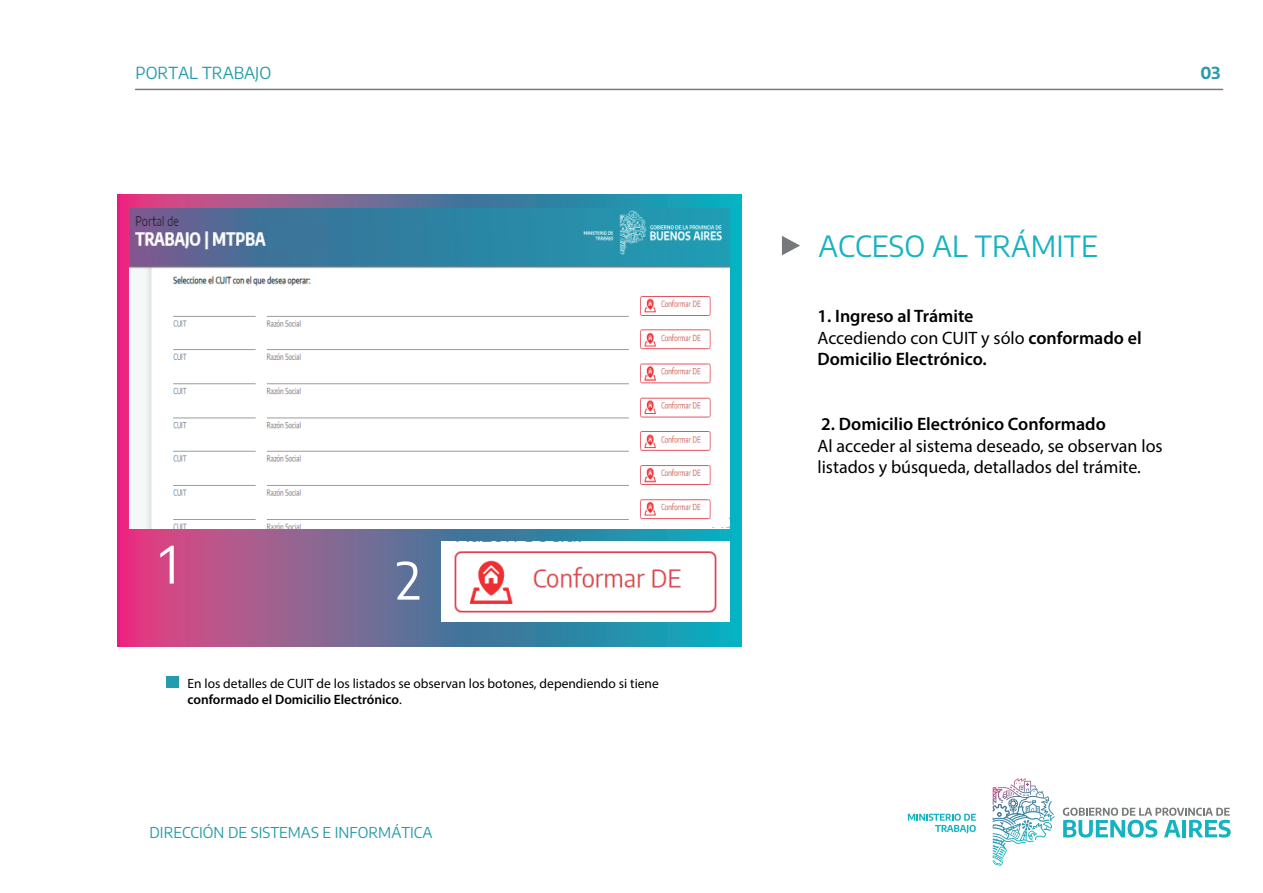
<style>
.page{position:relative;width:1263px;height:893px;background:#fff}
.page>*{position:absolute;margin:0;border:0;box-sizing:border-box;transform-origin:0 0}
.t1{font:51px "Encode Sans";color:#fff}
.t2{font:29.1px "Encode Sans";letter-spacing:.005em;color:#16b3c3}
.t3{font:600 18px/21.6px "Myriad Pro";color:#000}
.t4{font:18px/21.6px "Myriad Pro";color:#000}
.t5{font:16.5px "Encode Sans";color:#269cab}
.t6{font:700 16.5px "Encode Sans";color:#269cab}
.t7{font:14.85px "Encode Sans";color:#269cab}
.t8{font:13.5px/16.2px "Myriad Pro";color:#000}
.s1{font-weight:400}
.s2{font-weight:600}
</style>
<div class="page">
<hr style="left:136px;top:89px;width:1086px;height:1px;background:#797c7e">
<svg style="left:1063px;top:808px;width:168px;height:30px"></svg>
<svg style="left:908px;top:814px;width:68px;height:19px"></svg>
<svg style="left:998px;top:778px;width:39px;height:22px"></svg>
<svg style="left:782px;top:236px;width:18px;height:19px"></svg>
<svg style="left:117px;top:194px;width:624px;height:452px;background:#7f6d99"></svg>
<div style="left:167px;top:676px;width:12px;height:12px;background:#249cad"></div>
<img style="left:442px;top:541px;width:287px;height:80px">
<img style="left:130px;top:209px;width:599px;height:319px">
<div style="left:268px;top:225px;width:60px;height:25px;background:#3b759a"></div>
<div style="left:711px;top:494px;width:17px;height:33px;background:#fff"></div>
<div style="left:173px;top:295px;width:61px;height:18px;background:#fff"></div>
<div style="left:269px;top:296px;width:108px;height:16px;background:#fff"></div>
<div style="left:267px;top:330px;width:108px;height:16px;background:#fff"></div>
<div style="left:268px;top:363px;width:109px;height:16px;background:#fff"></div>
<div style="left:270px;top:397px;width:109px;height:16px;background:#fff"></div>
<div style="left:264px;top:430px;width:109px;height:16px;background:#fff"></div>
<div style="left:269px;top:466px;width:123px;height:16px;background:#fff"></div>
<div style="left:269px;top:498px;width:109px;height:17px;background:#fff"></div>
<div style="left:172px;top:502px;width:80px;height:14px;background:#fff"></div>
<div style="left:178px;top:467px;width:79px;height:14px;background:#fff"></div>
<div style="left:165px;top:434px;width:79px;height:15px;background:#fff"></div>
<div style="left:175px;top:400px;width:79px;height:15px;background:#fff"></div>
<div style="left:174px;top:367px;width:79px;height:14px;background:#fff"></div>
<div style="left:177px;top:331px;width:79px;height:14px;background:#fff"></div>
<p class="t5" style="left:136px;top:62px;width:137px">PORTAL TRABAJO</p>
<p class="t6" style="left:1200px;top:62px;width:22px">03</p>
<h2 class="t2" style="left:818px;top:226px;width:281px">ACCESO AL TRÁMITE</h2>
<p class="t3" style="left:817px;top:305px;width:326px">1. Ingreso al Trámite<br><span class="s1">Accediendo con CUIT y sólo</span> conformado el<br>Domicilio Electrónico.</p>
<h1 class="t1" style="left:160px;top:529px;width:20px">1</h1>
<h1 class="t1" style="left:396px;top:546px;width:27px">2</h1>
<p class="t8" style="left:187px;top:675px;width:473px">En los detalles de CUIT de los listados se observan los botones, dependiendo si tiene <span class="s2">conformado el Domicilio Electrónico</span>.</p>
<p class="t7" style="left:150px;top:822px;width:284px">DIRECCIÓN DE SISTEMAS E INFORMÁTICA</p>
<p class="t3" style="left:821px;top:413px;width:286px">2. Domicilio Electrónico Conformado</p>
<p class="t4" style="left:817px;top:434px;width:347px">Al acceder al sistema deseado, se observan los listados y búsqueda, detallados del trámite.</p>
</div>
